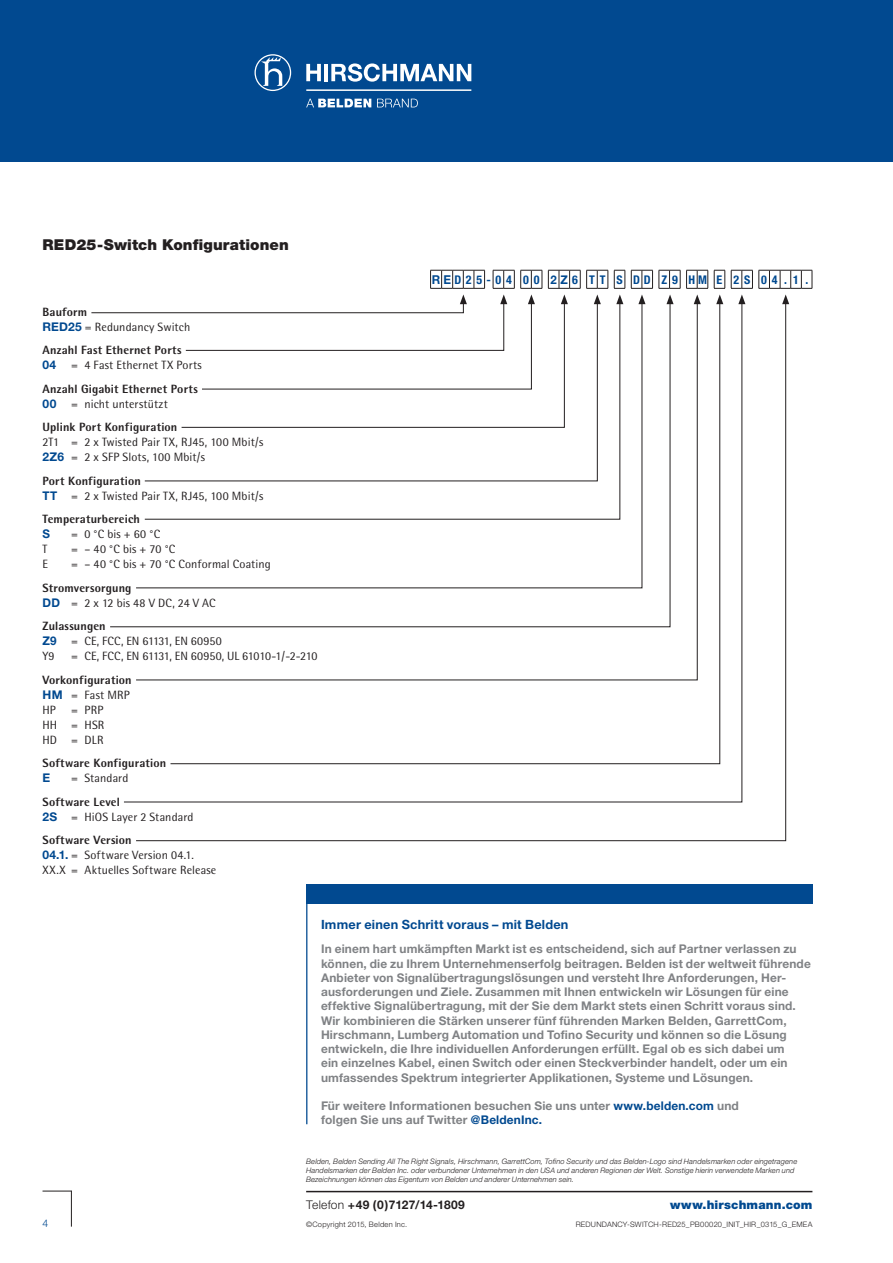
<style>
.page{position:relative;width:893px;height:1263px;background:#fff}
.page>*{position:absolute;margin:0;border:0;box-sizing:border-box;transform-origin:0 0}
.t1{font:900 15px "Helvetica Neue";letter-spacing:.005em;color:#231f20}
.t2{font:700 12.75px "Helvetica Neue";letter-spacing:.015em;color:#014990}
.t3{font:700 12px/14.2px "Helvetica Neue";letter-spacing:.015em;color:#808285}
.t4{font:12px/15px "Rotis Semi Sans";letter-spacing:.01em;color:#231f20}
.t5{font:800 12px/15px "Rotis Semi Sans";letter-spacing:.015em;color:#231f20}
.t6{font:12px "Rotis Semi Sans";letter-spacing:-.015em;color:#231f20}
.t7{font:700 condensed 12px "Helvetica Neue";letter-spacing:.405em;color:#014990}
.t8{font:700 12px "Helvetica Neue";letter-spacing:.01em;color:#231f20}
.t9{font:900 12px "Helvetica Neue";letter-spacing:.015em;color:#014990}
.t10{font:700 12px "Helvetica Neue";color:#014990}
.t11{font:300 10.5px "Helvetica Neue";color:#014990}
.t12{font:italic 300 7.5px/9px "Helvetica Neue";letter-spacing:.015em;color:#231f20}
.t13{font:300 7.5px "Helvetica Neue";letter-spacing:.03em;color:#231f20}
.s1{font-weight:800}
.s2{font-family:"Helvetica Neue";font-weight:700;color:#014990}
.s3{font-weight:400}
.s4{font-stretch:normal;font-size:12.3px}
.s5{font-stretch:normal}
.s6{color:#014990}
.s7{font-weight:300}
</style>
<div class="page">
<div style="left:0;top:0;width:893px;height:162px;background:#014990"></div>
<hr style="left:71px;top:1191px;width:1px;height:35px;background:#231f20">
<svg style="left:43px;top:1191px;width:29px;height:1px"></svg>
<svg style="left:306px;top:99px;width:65px;height:8px"></svg>
<svg style="left:377px;top:99px;width:41px;height:8px"></svg>
<svg style="left:254px;top:54px;width:37px;height:37px"></svg>
<hr style="left:306px;top:89px;width:165px;height:2px;background:#fff">
<hr style="left:324px;top:64px;width:4px;height:17px;background:#fff">
<svg style="left:306px;top:64px;width:15px;height:17px"></svg>
<svg style="left:331px;top:63px;width:140px;height:19px"></svg>
<hr style="left:306px;top:1191px;width:506px;height:1px;background:#231f20">
<svg style="left:136px;top:304px;width:651px;height:537px"></svg>
<svg style="left:759px;top:270px;width:54px;height:34px"></svg>
<svg style="left:123px;top:304px;width:620px;height:499px"></svg>
<svg style="left:170px;top:304px;width:551px;height:461px"></svg>
<svg style="left:659px;top:270px;width:94px;height:34px"></svg>
<svg style="left:135px;top:390px;width:508px;height:199px"></svg>
<svg style="left:91px;top:270px;width:562px;height:120px"></svg>
<div style="left:306px;top:884px;width:506px;height:20px;background:#014990"></div>
<hr style="left:306px;top:899px;width:1px;height:225px;background:#014990">
<p class="t1" style="left:43px;top:235px;width:248px">RED25-Switch Konfigurationen</p>
<p class="t4" style="left:43px;top:304px;width:149px"><span class="s1">Bauform<br></span><span class="s2">RED25</span> = Redundancy Switch</p>
<p class="t5" style="left:43px;top:342px;width:161px">Anzahl Fast Ethernet Ports<br><span class="s2">04</span> <span class="s3">= 4 Fast Ethernet TX Ports</span></p>
<p class="t5" style="left:43px;top:381px;width:157px">Anzahl Gigabit Ethernet Ports<br><span class="s2">00</span> <span class="s3">= nicht unterstützt</span></p>
<p class="t5" style="left:43px;top:419px;width:136px">Uplink Port Konfiguration</p>
<p class="t4" style="left:43px;top:435px;width:222px">2T1 = 2 x Twisted Pair TX, RJ45, 100 Mbit/s<br><span class="s2">2Z6</span> = 2 x SFP Slots, 100 Mbit/s</p>
<p class="t4" style="left:43px;top:473px;width:222px"><span class="s1">Port Konfiguration<br></span><span class="s2">TT</span> = 2 x Twisted Pair TX, RJ45, 100 Mbit/s</p>
<p class="t5" style="left:43px;top:511px;width:99px">Temperaturbereich</p>
<p class="t10" style="left:43px;top:526px;width:9px">S</p>
<p class="t4" style="left:71px;top:526px;width:91px">= 0 °C bis + 60 °C</p>
<p class="t4" style="left:43px;top:541px;width:6px">T</p>
<p class="t4" style="left:71px;top:541px;width:106px">= – 40 °C bis + 70 °C</p>
<p class="t4" style="left:43px;top:556px;width:7px">E</p>
<p class="t4" style="left:71px;top:556px;width:201px">= – 40 °C bis + 70 °C Conformal Coating</p>
<p class="t4" style="left:43px;top:580px;width:174px"><span class="s1">Stromversorgung<br></span><span class="s2">DD</span> = 2 x 12 bis 48 V DC, 24 V AC</p>
<p class="t4" style="left:43px;top:619px;width:181px"><span class="s1">Zulassungen<br></span><span class="s2">Z9</span> = CE, FCC, EN 61131, EN 60950<br>Y9</p>
<p class="t6" style="left:71px;top:649px;width:248px">= CE, FCC, EN 61131, EN 60950, UL 61010-1/-2-210</p>
<p class="t5" style="left:43px;top:672px;width:91px">Vorkonfiguration<br><span class="s2">HM</span> <span class="s3">= Fast MRP<br>HP</span></p>
<p class="t4" style="left:43px;top:702px;width:63px;text-align:justify;text-indent:28px">= PRP HH = HSR HD = DLR</p>
<p class="t5" style="left:43px;top:755px;width:125px">Software Konfiguration</p>
<p class="t10" style="left:43px;top:770px;width:9px">E</p>
<p class="t4" style="left:71px;top:771px;width:59px">= Standard</p>
<p class="t4" style="left:43px;top:794px;width:153px"><span class="s1">Software Level<br></span><span class="s2">2S</span> = HiOS Layer 2 Standard</p>
<p class="t4" style="left:43px;top:833px;width:175px"><span class="s1">Software Version<br></span><span class="s2">04.1.</span> = Software Version 04.1.<br>XX.X = Aktuelles Software Release</p>
<p class="t7" style="left:432px;top:272px;width:378px"><span class="s4">RE</span>D25-04 00 <span class="s5">2Z</span>6 TT S DD Z9 HM E 2S 04 .1 .</p>
<p class="t2" style="left:321px;top:916px;width:249px">Immer einen Schritt voraus – mit Belden</p>
<p class="t3" style="left:321px;top:942px;width:491px">In einem hart umkämpften Markt ist es entscheidend, sich auf Partner verlassen zu können, die zu Ihrem Unternehmenserfolg beitragen. Belden ist der weltweit führende Anbieter von Signalübertragungslösungen und versteht Ihre Anforderungen, Her&shy;ausforderungen und Ziele. Zusammen mit Ihnen entwickeln wir Lösungen für eine effektive Signalübertragung, mit der Sie dem Markt stets einen Schritt voraus sind.<br>Wir kombinieren die Stärken unserer fünf führenden Marken Belden, GarrettCom, Hirschmann, Lumberg Automation und Tofino Security und können so die Lösung entwickeln, die Ihre individuellen Anforderungen erfüllt. Egal ob es sich dabei um<br>ein einzelnes Kabel, einen Switch oder einen Steckverbinder handelt, oder um ein umfassendes Spektrum integrierter Applikationen, Systeme und Lösungen.</p>
<p class="t3" style="left:321px;top:1098px;width:419px">Für weitere Informationen besuchen Sie uns unter <span class="s6">www.belden.com</span> und folgen Sie uns auf Twitter <span class="s6">@BeldenInc.</span></p>
<p class="t11" style="left:43px;top:1216px;width:7px">4</p>
<p class="t12" style="left:306px;top:1157px;width:493px">Belden, Belden Sending All The Right Signals, Hirschmann, GarrettCom, Tofino Security und das Belden-Logo sind Handelsmarken oder eingetragene<br>Handelsmarken der Belden Inc. oder verbundener Unternehmen in den USA und anderen Regionen der Welt. Sonstige hierin verwendete Marken und<br>Bezeichnungen können das Eigentum von Belden und anderer Unternehmen sein.</p>
<p class="t8" style="left:306px;top:1197px;width:160px"><span class="s7">Telefon</span> +49 (0)7127/14-1809</p>
<p class="t9" style="left:670px;top:1198px;width:144px">www.hirschmann.com</p>
<p class="t13" style="left:306px;top:1219px;width:103px">©Copyright 2015, Belden Inc.</p>
<p class="t13" style="left:576px;top:1219px;width:238px">REDUNDANCY-SWITCH-RED25_PB00020_INIT_HIR_0315_G_EMEA</p>
</div>
